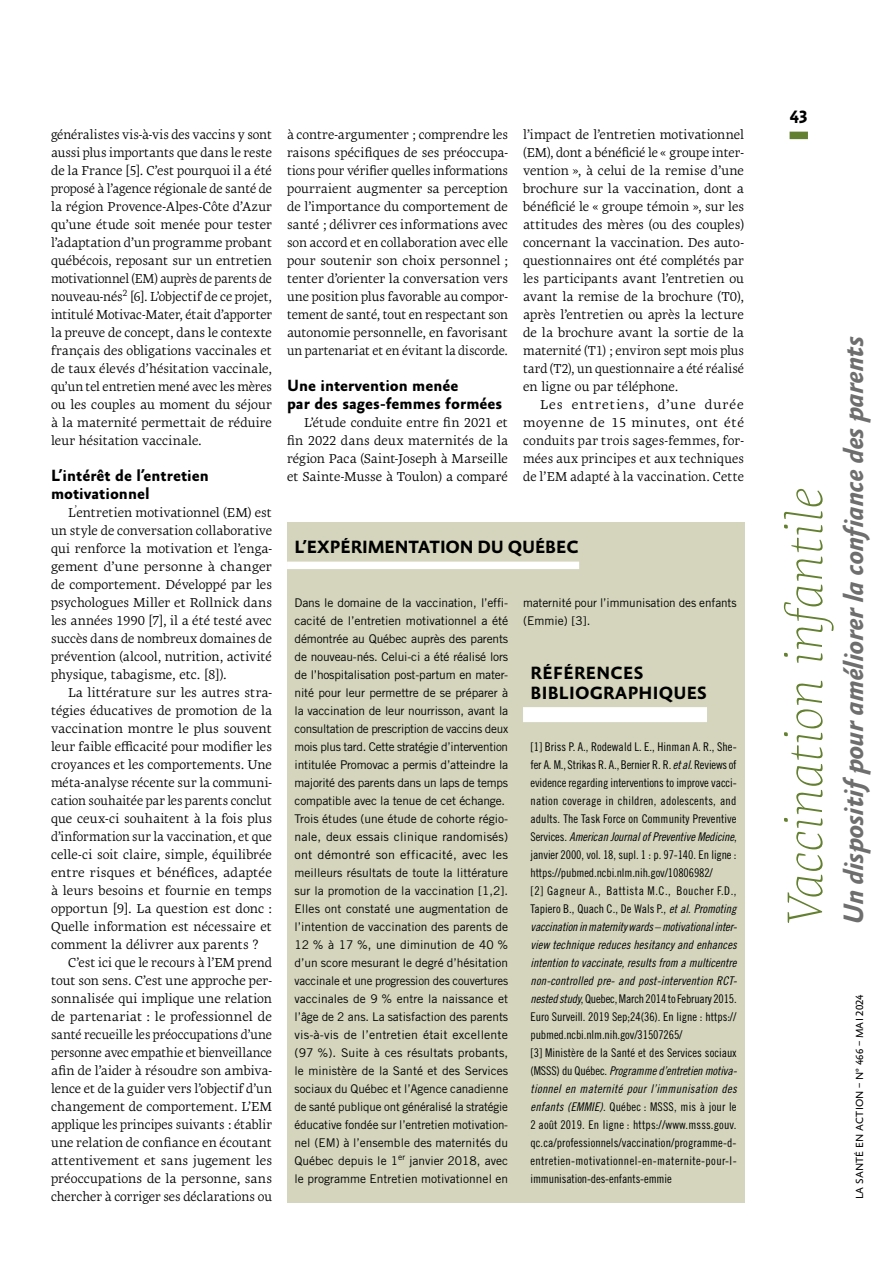
<style>
.page{position:relative;width:893px;height:1263px;background:#fff}
.page>*{position:absolute;margin:0;border:0;box-sizing:border-box;transform-origin:0 0}
.Dossier_Vert{font:italic 100 50.85px "Geneo Pro";letter-spacing:.01em;color:#637f30}
.Dossier_Titre{font:italic 700 28.5px "Absara Sans OT";letter-spacing:-.02em;color:#6e6e6e}
.TITRE{font:700 18px/19.5px "Absara Sans OT";letter-spacing:.01em;color:#000}
.TITRE-2{font:700 18px "Absara Sans OT";letter-spacing:-.01em;color:#000}
.INTER{font:700 16.5px/18px "Absara Sans OT";color:#000}
.TXT_BODY{font:13.2px/18px "Geneo Pro";letter-spacing:-.005em;color:#000;text-align:justify}
.TXT_BODY-2{font:13.2px/18px "Geneo Pro";letter-spacing:-.005em;color:#000;text-align:justify;scale:1.05 1}
.TXT{font:12px/18px "Trade Gothic LT Std";letter-spacing:-.005em;color:#000;text-align:justify}
.TXT_BODY-3{font:12px/18px "Trade Gothic LT Std Cn 18";letter-spacing:.005em;color:#000;text-align:justify}
.TXT_BODY-4{font:12px/18px "Trade Gothic LT Std Cn 18 Obl";letter-spacing:.015em;color:#000;text-align:justify}
.t1{font:10.5px "Absara Sans OT";letter-spacing:.01em;color:#000}
.s1{font-family:"Trade Gothic LT Std Cn 18 Obl"}
.s2{font-family:"Trade Gothic LT Std Cn 18"}
</style>
<div class="page">
<div style="left:287px;top:522px;width:457px;height:680px;background:#d4d5bc"></div>
<div style="left:287px;top:562px;width:292px;height:7px;background:#fff"></div>
<div style="left:523px;top:707px;width:184px;height:15px;background:#fff"></div>
<div style="left:790px;top:132px;width:18px;height:7px;background:#637f30"></div>
<p class="TXT_BODY" style="left:51px;top:124px;width:223px">généralistes vis-à-vis des vaccins y sont aussi plus importants que dans le reste de la France [5]. C’est pourquoi il a été proposé à l’agence régionale de santé de la région Provence-Alpes-Côte d’Azur qu’une étude soit menée pour tester l’adaptation d’un programme probant québécois, reposant sur un entretien motivationnel (EM) auprès de parents de nouveau-nés<sup>2</sup> [6]. L’objectif de ce projet, intitulé Motivac-Mater, était d’apporter la preuve de concept, dans le contexte français des obligations vaccinales et de taux élevés d’hésitation vaccinale, qu’un tel entretien mené avec les mères ou les couples au moment du séjour à la maternité permettait de réduire leur hésitation vaccinale.</p>
<p class="INTER" style="left:51px;top:467px;width:159px">L’intérêt de l’entretien motivationnel</p>
<p class="TXT_BODY" style="left:51px;top:502px;width:223px;text-indent:17px">L<sup>’</sup>entretien motivationnel (EM) est un style de conversation collaborative qui renforce la motivation et l’enga&shy;gement d’une personne à changer de comportement. Développé par les psychologues Miller et Rollnick dans les années 1990 [7], il a été testé avec succès dans de nombreux domaines de prévention (alcool, nutrition, activité physique, tabagisme, etc. [8]).</p>
<p class="TXT_BODY" style="left:51px;top:682px;width:223px;text-indent:17px">La littérature sur les autres stra&shy;tégies éducatives de promotion de la vaccination montre le plus souvent leur faible efficacité pour modifier les croyances et les comportements. Une méta-analyse récente sur la communi&shy;cation souhaitée par les parents conclut que ceux-ci souhaitent à la fois plus d’information sur la vaccination, et que celle-ci soit claire, simple, équilibrée entre risques et bénéfices, adaptée à leurs besoins et fournie en temps opportun [9]. La question est donc :<br>Quelle information est nécessaire et comment la délivrer aux parents ?</p>
<p class="TXT_BODY" style="left:51px;top:952px;width:223px;text-indent:17px">C’est ici que le recours à l’EM prend tout son sens. C’est une approche per&shy;sonnalisée qui implique une relation de partenariat : le professionnel de santé recueille les préoccupations d’une personne avec empathie et bienveillance afin de l’aider à résoudre son ambiva&shy;lence et de la guider vers l’objectif d’un changement de comportement. L’EM applique les principes suivants : établir une relation de confiance en écoutant attentivement et sans jugement les préoccupations de la personne, sans chercher à corriger ses déclarations ou</p>
<p class="TXT_BODY" style="left:287px;top:124px;width:223px">à contre-argumenter ; comprendre les raisons spécifiques de ses préoccupa&shy;tions pour vérifier quelles informations pourraient augmenter sa perception de l’importance du comportement de santé ; délivrer ces informations avec son accord et en collaboration avec elle pour soutenir son choix personnel ; tenter d’orienter la conversation vers une position plus favorable au compor&shy;tement de santé, tout en respectant son autonomie personnelle, en favorisant un partenariat et en évitant la discorde.</p>
<p class="INTER" style="left:287px;top:377px;width:217px">Une intervention menée<br>par des sages-femmes formées</p>
<p class="TXT_BODY" style="left:287px;top:412px;width:223px;text-indent:17px">L’étude conduite entre fin 2021 et fin 2022 dans deux maternités de la région Paca (Saint-Joseph à Marseille et Sainte-Musse à Toulon) a comparé</p>
<p class="TXT_BODY" style="left:523px;top:124px;width:223px">l’impact de l’entretien motivationnel (EM), dont a bénéficié le « groupe inter&shy;vention », à celui de la remise d’une brochure sur la vaccination, dont a bénéficié le « groupe témoin », sur les attitudes des mères (ou des couples) concernant la vaccination. Des auto&shy;questionnaires ont été complétés par les participants avant l’entretien ou avant la remise de la brochure (T0), après l’entretien ou après la lecture de la brochure avant la sortie de la maternité (T1) ; environ sept mois plus tard (T2), un questionnaire a été réalisé en ligne ou par téléphone.</p>
<p class="TXT_BODY-2" style="left:523px;top:394px;width:212px;text-indent:17px">Les entretiens, d’une durée moyenne de 15 minutes, ont été conduits par trois sages-femmes, for&shy;mées aux principes et aux techniques de l’EM adapté à la vaccination. Cette</p>
<p class="TITRE-2" style="left:295px;top:537px;width:286px">L’EXPÉRIMENTATION DU QUÉBEC</p>
<p class="TXT" style="left:295px;top:594px;width:215px">Dans le domaine de la vaccination, l’effi‑ cacité de l’entretien motivationnel a été démontrée au Québec auprès des parents de nouveau-nés. Celui-ci a été réalisé lors de l’hospitalisation post-partum en mater‑ nité pour leur permettre de se préparer à la vaccination de leur nourrisson, avant la consultation de prescription de vaccins deux mois plus tard. Cette stratégie d’intervention intitulée Promovac a permis d’atteindre la majorité des parents dans un laps de temps compatible avec la tenue de cet échange.</p>
<p class="TXT" style="left:295px;top:810px;width:215px">Trois études (une étude de cohorte régio‑ nale, deux essais clinique randomisés) ont démontré son efficacité, avec les meilleurs résultats de toute la littérature sur la promotion de la vaccination [1,2].<br>Elles ont constaté une augmentation de l’intention de vaccination des parents de 12 % à 17 %, une diminution de 40 % d’un score mesurant le degré d’hésitation vaccinale et une progression des couvertures vaccinales de 9 % entre la naissance et l’âge de 2 ans. La satisfaction des parents vis-à-vis de l’entretien était excellente (97 %). Suite à ces résultats probants, le ministère de la Santé et des Services sociaux du Québec et l’Agence canadienne de santé publique ont généralisé la stratégie éducative fondée sur l’entretien motivation‑ nel (EM) à l’ensemble des maternités du Québec depuis le 1<sup>er</sup> janvier 2018, avec le programme Entretien motivationnel en</p>
<p class="TXT" style="left:523px;top:594px;width:215px">maternité pour l’immunisation des enfants (Emmie) [3].</p>
<p class="TITRE" style="left:531px;top:664px;width:178px">RÉFÉRENCES<br>BIBLIOGRAPHIQUES</p>
<p class="TXT_BODY-3" style="left:530px;top:738px;width:208px">[1] Briss P. A., Rodewald L. E., Hinman A. R., She‑ fer A. M., Strikas R. A., Bernier R. R. <span class="s1">et al.</span> Reviews of evidence regarding interventions to improve vacci‑ nation coverage in children, adolescents, and adults. The Task Force on Community Preventive Services. <span class="s1">American Journal of Preventive Medicine</span>, janvier 2000, vol. 18, supl. 1 : p. 97-140. En ligne : https://pubmed.ncbi.nlm.nih.gov/10806982/</p>
<p class="TXT_BODY-4" style="left:530px;top:882px;width:208px"><span class="s2">[2] Gagneur A., Battista M.C., Boucher F.D., Tapiero B., Quach C., De Wals P.,</span> et al<span class="s2">.</span> Promoting vaccination in maternity wards – motivational inter&shy;view technique reduces hesitancy and enhances intention to vaccinate, results from a multicentre non-controlled pre- and post-intervention RCT&shy;nested study<span class="s2">, Quebec, March 2014 to February 2015.<br>Euro Surveill. 2019 Sep;24(36). En ligne : https:// pubmed.ncbi.nlm.nih.gov/31507265/</span></p>
<p class="TXT_BODY-3" style="left:530px;top:1044px;width:208px;text-align:left">[3] Ministère de la Santé et des Services sociaux (MSSS) du Québec. <span class="s1">Programme d’entretien motiva&shy;tionnel en maternité pour l’immunisation des enfants (EMMIE)</span>. Québec : MSSS, mis à jour le 2 août 2019. En ligne : https://www.msss.gouv. qc.ca/professionnels/vaccination/programme-d&shy;entretien-motivationnel-en-maternite-pour-l&shy;immunisation-des-enfants-emmie</p>
<h3 class="TITRE" style="left:790px;top:108px;width:20px">43</h3>
<p class="Dossier_Vert" style="left:765px;top:925px;width:439px;rotate:-90deg">Vaccination infantile</p>
<p class="Dossier_Titre" style="left:838px;top:925px;width:590px;rotate:-90deg">Un dispositifpour améliorer la confiance des parents</p>
<p class="t1" style="left:854px;top:1199px;width:206px;rotate:-90deg">LA SANTÉ EN ACTION – Nº 466 – Mai 2024</p>
</div>
